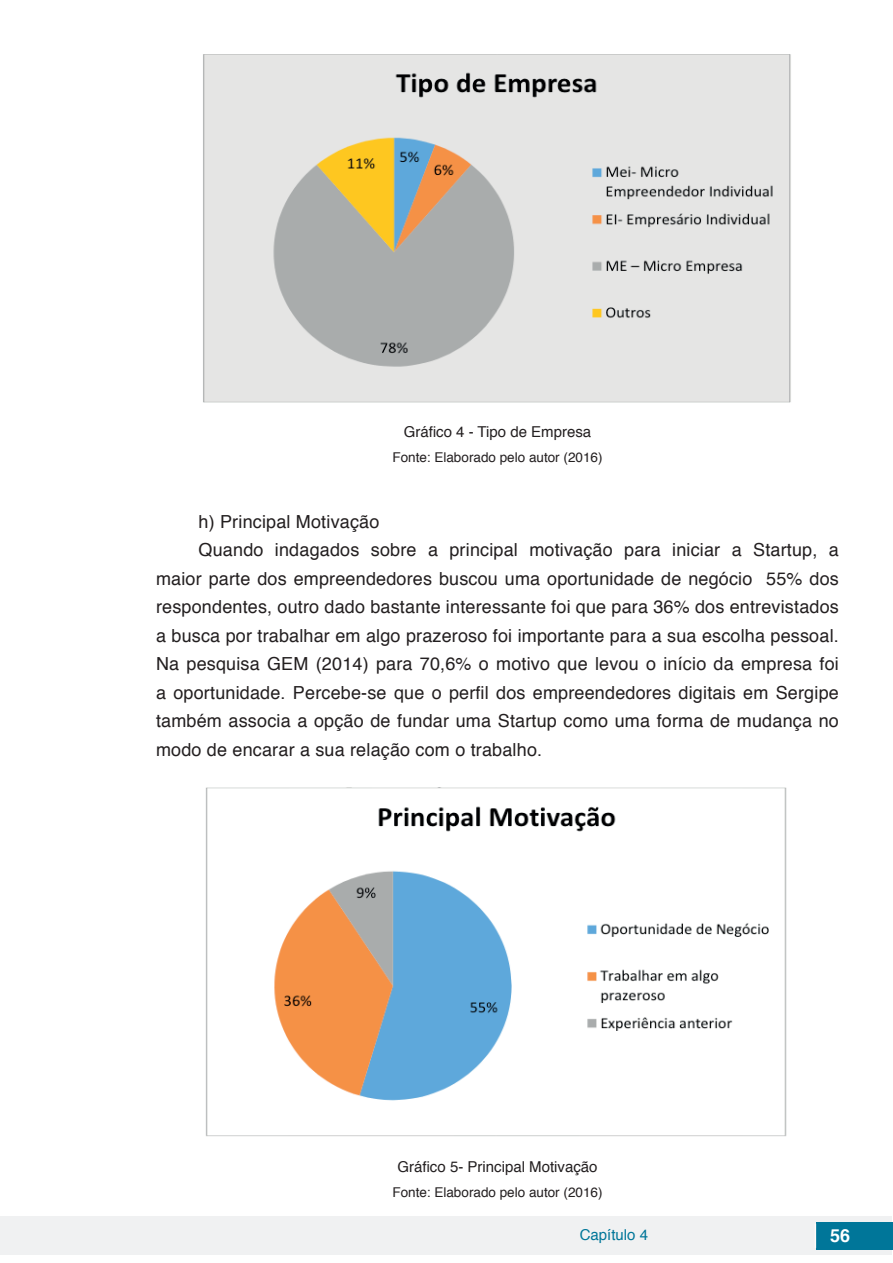
<style>
.page{position:relative;width:893px;height:1263px;background:#fff}
.page>*{position:absolute;margin:0;border:0;box-sizing:border-box;transform-origin:0 0}
.t1{font:18px "Helvetica";letter-spacing:.01em;color:#231f20}
.t2{font:700 18px "Helvetica";color:#fff}
.t3{font:15px "Helvetica";color:#231f20}
.t4{font:15px "Helvetica";color:#007699}
.t5{font:13.5px "Helvetica";color:#231f20}
</style>
<div class="page">
<div style="left:1px;top:1216px;width:891px;height:38px;background:#f0f1f2"></div>
<div style="left:816px;top:1222px;width:77px;height:27px;background:#007699"></div>
<svg style="left:815px;top:1224px;width:1px;height:24px"></svg>
<img style="left:203px;top:54px;width:588px;height:348px">
<img style="left:205px;top:787px;width:582px;height:350px">
<p class="t3" style="left:404px;top:421px;width:189px">Gráfico 4 - Tipo de Empresa</p>
<p class="t5" style="left:392px;top:447px;width:212px">Fonte: Elaborado pelo autor (2016)</p>
<p class="t1" style="left:199px;top:507px;width:182px">h) Principal Motivação</p>
<p class="t1" style="left:199px;top:536px;width:642px">Quando indagados sobre a principal motivação para iniciar a Startup, a</p>
<p class="t1" style="left:156px;top:564px;width:684px">maior parte dos empreendedores buscou uma oportunidade de negócio 55% dos</p>
<p class="t1" style="left:156px;top:593px;width:684px">respondentes, outro dado bastante interessante foi que para 36% dos entrevistados</p>
<p class="t1" style="left:156px;top:621px;width:684px">a busca por trabalhar em algo prazeroso foi importante para a sua escolha pessoal.</p>
<p class="t1" style="left:156px;top:650px;width:684px">Na pesquisa GEM (2014) para 70,6% o motivo que levou o início da empresa foi</p>
<p class="t1" style="left:156px;top:678px;width:684px">a oportunidade. Percebe-se que o perfil dos empreendedores digitais em Sergipe</p>
<p class="t1" style="left:156px;top:707px;width:684px">também associa a opção de fundar uma Startup como uma forma de mudança no</p>
<p class="t1" style="left:156px;top:735px;width:388px">modo de encarar a sua relação com o trabalho.</p>
<p class="t3" style="left:397px;top:1155px;width:202px">Gráfico 5- Principal Motivação</p>
<p class="t5" style="left:392px;top:1182px;width:212px">Fonte: Elaborado pelo autor (2016)</p>
<p class="t4" style="left:580px;top:1223px;width:70px">Capítulo 4</p>
<p class="t2" style="left:830px;top:1221px;width:22px">56</p>
</div>
